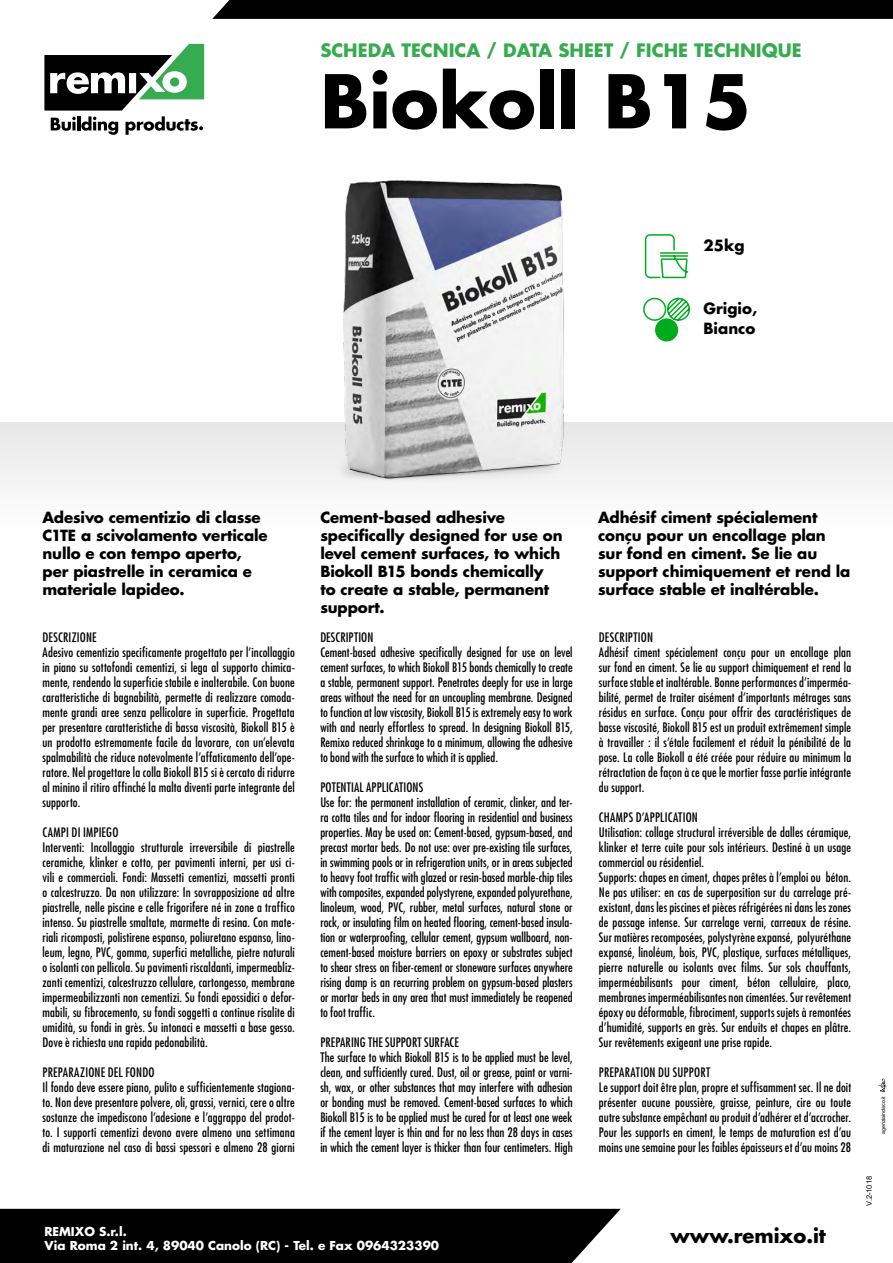
<style>
.page{position:relative;width:893px;height:1263px;background:#fff}
.page>*{position:absolute;margin:0;border:0;box-sizing:border-box;transform-origin:0 0}
.t1{font:700 72px "Futura Std";color:#000}
.t2{font:700 19.5px "Futura Std";color:#000}
.t3{font:700 18px "Futura Std";color:#36ab4f}
.t4{font:700 15px/18px "Futura Std";letter-spacing:-.005em;color:#000}
.t5{font:condensed 12.75px/15px "Futura Std";letter-spacing:.01em;color:#000}
.t6{font:700 12px/14.4px "Futura Std";color:#fff}
.t7{font:7.5px "Arial";color:#000}
.t8{font:5.25px "Arial";color:#000}
</style>
<div class="page">
<svg style="left:44px;top:44px;width:160px;height:91px"></svg>
<div style="left:0;top:1209px;width:621px;height:54px;background:#000"></div>
<div style="left:212px;top:0;width:681px;height:19px;background:#000"></div>
<svg style="left:878px;top:1078px;width:9px;height:14px"></svg>
<div style="left:0;top:423px;width:893px;height:108px;background:#f5f5f5"></div>
<img style="left:335px;top:180px;width:233px;height:300px">
<div style="left:656px;top:319px;width:21px;height:22px;background:#00ac1d;border-radius:50%"></div>
<div style="left:655px;top:318px;width:23px;height:23px;border:2px solid #00ac1d;border-radius:50%"></div>
<svg style="left:643px;top:234px;width:48px;height:88px"></svg>
<h3 class="t3" style="left:320px;top:39px;width:483px">SCHEDA TECNICA / DATA SHEET / FICHE TECHNIQUE</h3>
<h1 class="t1" style="left:320px;top:54px;width:433px">Biokoll B15</h1>
<p class="t4" style="left:703px;top:236px;width:43px">25kg</p>
<p class="t4" style="left:703px;top:299px;width:55px;line-height:19.2px">Grigio,<br>Bianco</p>
<p class="t4" style="left:43px;top:508px;width:227px">Adesivo cementizio di classe<br>C1TE a scivolamento verticale nullo e con tempo aperto, per piastrelle in ceramica e materiale lapideo.</p>
<p class="t5" style="left:43px;top:630px;width:254px">DESCRIZIONE<br>Adesivo cementizio specificamente progettato per l’incollaggio in piano su sottofondi cementizi, si lega al supporto chimica&shy;mente, rendendo la superficie stabile e inalterabile. Con buone caratteristiche di bagnabilità, permette di realizzare comoda&shy;mente grandi aree senza pellicolare in superficie. Progettata per presentare caratteristiche di bassa viscosità, Biokoll B15 è un prodotto estremamente facile da lavorare, con un’elevata spalmabilità che riduce notevolmente l’affaticamento dell’ope&shy;ratore. Nel progettare la colla Biokoll B15 si è cercato di ridurre al minino il ritiro affinché la malta diventi parte integrante del supporto.</p>
<p class="t5" style="left:43px;top:825px;width:254px">CAMPI DI IMPIEGO<br>Interventi: Incollaggio strutturale irreversibile di piastrelle ceramiche, klinker e cotto, per pavimenti interni, per usi ci&shy;vili e commerciali. Fondi: Massetti cementizi, massetti pronti o calcestruzzo. Da non utilizzare: In sovrapposizione ad altre piastrelle, nelle piscine e celle frigorifere né in zone a traffico intenso. Su piastrelle smaltate, marmette di resina. Con mate&shy;riali ricomposti, polistirene espanso, poliuretano espanso, lino&shy;leum, legno, PVC, gomma, superfici metalliche, pietre naturali o isolanti con pellicola. Su pavimenti riscaldanti, impermeabliz&shy;zanti cementizi, calcestruzzo cellulare, cartongesso, membrane impermeabilizzanti non cementizi. Su fondi epossidici o defor&shy;mabili, su fibrocemento, su fondi soggetti a continue risalite di umidità, su fondi in grès. Su intonaci e massetti a base gesso.<br>Dove è richiesta una rapida pedonabilità.</p>
<p class="t5" style="left:43px;top:1064px;width:254px">PREPARAZIONE DEL FONDO<br>Il fondo deve essere piano, pulito e sufficientemente stagiona&shy;to. Non deve presentare polvere, oli, grassi, vernici, cere o altre sostanze che impediscono l’adesione e l’aggrappo del prodot&shy;to. I supporti cementizi devono avere almeno una settimana di maturazione nel caso di bassi spessori e almeno 28 giorni</p>
<p class="t4" style="left:320px;top:508px;width:244px">Cement-based adhesive specifically designed for use on level cement surfaces, to which<br>Biokoll B15 bonds chemically to create a stable, permanent support.</p>
<p class="t4" style="left:598px;top:508px;width:254px">Adhésif ciment spécialement conçu pour un encollage plan sur fond en ciment. Se lie au support chimiquement et rend la surface stable et inaltérable.</p>
<p class="t5" style="left:320px;top:629px;width:254px">DESCRIPTION<br>Cement-based adhesive specifically designed for use on level cement surfaces, to which Biokoll B15 bonds chemically to create a stable, permanent support. Penetrates deeply for use in large areas without the need for an uncoupling membrane. Designed to function at low viscosity, Biokoll B15 is extremely easy to work with and nearly effortless to spread. In designing Biokoll B15, Remixo reduced shrinkage to a minimum, allowing the adhesive to bond with the surface to which it is applied.</p>
<p class="t5" style="left:320px;top:779px;width:254px">POTENTIAL APPLICATIONS<br>Use for: the permanent installation of ceramic, clinker, and ter&shy;ra cotta tiles and for indoor flooring in residential and business properties. May be used on: Cement-based, gypsum-based, and precast mortar beds. Do not use: over pre-existing tile surfaces, in swimming pools or in refrigeration units, or in areas subjected to heavy foot traffic with glazed or resin-based marble-chip tiles with composites, expanded polystyrene, expanded polyurethane, linoleum, wood, PVC, rubber, metal surfaces, natural stone or rock, or insulating film on heated flooring, cement-based insula&shy;tion or waterproofing, cellular cement, gypsum wallboard, non&shy;cement-based moisture barriers on epoxy or substrates subject to shear stress on fiber-cement or stoneware surfaces anywhere rising damp is an recurring problem on gypsum-based plasters or mortar beds in any area that must immediately be reopened to foot traffic.</p>
<p class="t5" style="left:320px;top:1034px;width:254px">PREPARING THE SUPPORT SURFACE<br>The surface to which Biokoll B15 is to be applied must be level, clean, and sufficiently cured. Dust, oil or grease, paint or varni&shy;sh, wax, or other substances that may interfere with adhesion or bonding must be removed. Cement-based surfaces to which Biokoll B15 is to be applied must be cured for at least one week if the cement layer is thin and for no less than 28 days in cases in which the cement layer is thicker than four centimeters. High</p>
<p class="t5" style="left:599px;top:629px;width:254px">DESCRIPTION<br>Adhésif ciment spécialement conçu pour un encollage plan sur fond en ciment. Se lie au support chimiquement et rend la surface stable et inaltérable. Bonne performances d’imperméa&shy;bilité, permet de traiter aisément d’importants métrages sans résidus en surface. Conçu pour offrir des caractéristiques de basse viscosité, Biokoll B15 est un produit extrêmement simple à travailler : il s’étale facilement et réduit la pénibilité de la pose. La colle Biokoll a été créée pour réduire au minimum la rétractation de façon à ce que le mortier fasse partie intégrante du support.</p>
<p class="t5" style="left:599px;top:809px;width:254px">CHAMPS D’APPLICATION<br>Utilisation: collage structural irréversible de dalles céramique, klinker et terre cuite pour sols intérieurs. Destiné à un usage commercial ou résidentiel.<br>Supports: chapes en ciment, chapes prêtes à l’emploi ou béton.<br>Ne pas utiliser: en cas de superposition sur du carrelage pré&shy;existant, dans les piscines et pièces réfrigérées ni dans les zones de passage intense. Sur carrelage verni, carreaux de résine.<br>Sur matières recomposées, polystyrène expansé, polyuréthane expansé, linoléum, bois, PVC, plastique, surfaces métalliques, pierre naturelle ou isolants avec films. Sur sols chauffants, imperméabilisants pour ciment, béton cellulaire, placo, membranes imperméabilisantes non cimentées. Sur revêtement époxy ou déformable, fibrociment, supports sujets à remontées d’humidité, supports en grès. Sur enduits et chapes en plâtre.<br>Sur revêtements exigeant une prise rapide.</p>
<p class="t5" style="left:599px;top:1064px;width:254px">PREPARATION DU SUPPORT<br>Le support doit être plan, propre et suffisamment sec. Il ne doit présenter aucune poussière, graisse, peinture, cire ou toute autre substance empêchant au produit d’adhérer et d’accrocher.<br>Pour les supports en ciment, le temps de maturation est d’au moins une semaine pour les faibles épaisseurs et d’au moins 28</p>
<p class="t6" style="left:44px;top:1224px;width:396px">REMIXO S.r.l.<br>Via Roma 2 int. 4, 89040 Canolo (RC) - Tel. e Fax 0964323390</p>
<h2 class="t2" style="left:670px;top:1223px;width:157px">www.remixo.it</h2>
<p class="t8" style="left:880px;top:1134px;width:39px;rotate:-90deg">agenziaindaco.it</p>
<p class="t7" style="left:864px;top:1206px;width:31px;rotate:-90deg">V.2-1018</p>
</div>
